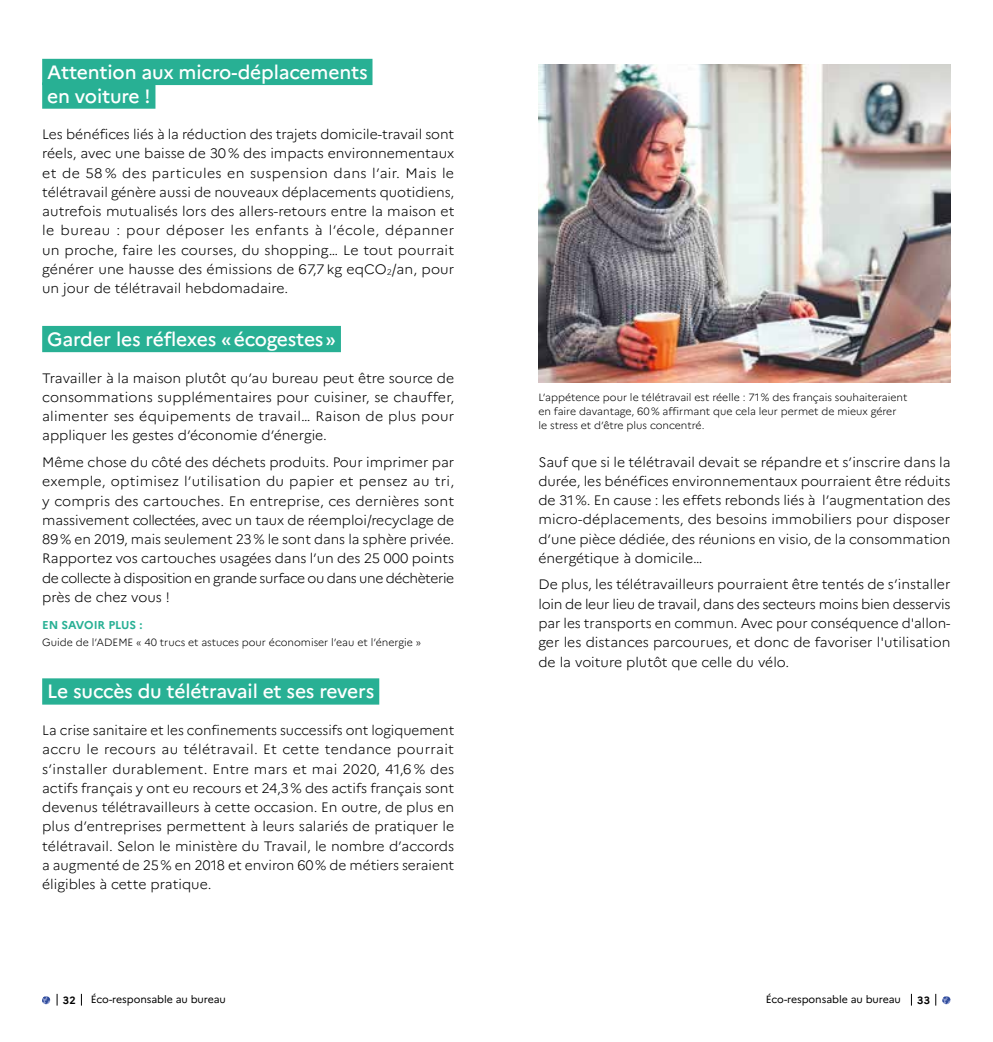
<style>
.page{position:relative;width:993px;height:1042px;background:#fff}
.page>*{position:absolute;margin:0;border:0;box-sizing:border-box;transform-origin:0 0}
.t1{font:500 19.25px/23.6px "Marianne";letter-spacing:-.01em;color:#fff}
.t2{font:300 13.65px/19.2px "Marianne";color:#000;text-align:justify}
.t3{font:700 11.38px "Marianne";color:#28b094}
.t4{font:300 10.5px/14px "Marianne";color:#000}
.t5{font:10.5px "Marianne";letter-spacing:-.005em;color:#000}
.t6{font:700 10.5px "Marianne";color:#000}
</style>
<div class="page">
<svg style="left:42px;top:996px;width:8px;height:8px"></svg>
<svg style="left:942px;top:996px;width:8px;height:8px"></svg>
<img style="left:538px;top:64px;width:412px;height:318px">
<div style="left:42px;top:59px;width:330px;height:26px;background:#28b094"></div>
<div style="left:42px;top:82px;width:113px;height:27px;background:#28b094"></div>
<div style="left:42px;top:326px;width:299px;height:26px;background:#28b094"></div>
<div style="left:42px;top:678px;width:337px;height:26px;background:#28b094"></div>
<h1 class="t1" style="left:47px;top:60px;width:322px">Attention aux micro-déplacements en voiture !</h1>
<p class="t2" style="left:42px;top:125px;width:413px">Les bénéfices liés à la réduction des trajets domicile-travail sont réels, avec une baisse de 30% des impacts environnementaux et de 58 % des particules en suspension dans l’air. Mais le télétravail génère aussi de nouveaux déplacements quotidiens, autrefois mutualisés lors des allers-retours entre la maison et le bureau : pour déposer les enfants à l’école, dépanner un proche, faire les courses, du shopping… Le tout pourrait générer une hausse des émissions de 67,7kg eqCO<sub>2</sub>/an, pour un jour de télétravail hebdomadaire.</p>
<h1 class="t1" style="left:47px;top:327px;width:290px">Garder les réflexes «écogestes»</h1>
<p class="t2" style="left:42px;top:368px;width:413px">Travailler à la maison plutôt qu’au bureau peut être source de consommations supplémentaires pour cuisiner, se chauffer, alimenter ses équipements de travail… Raison de plus pour appliquer les gestes d’économie d’énergie.</p>
<p class="t2" style="left:42px;top:452px;width:413px">Même chose du côté des déchets produits. Pour imprimer par exemple, optimisez l’utilisation du papier et pensez au tri, y compris des cartouches. En entreprise, ces dernières sont massivement collectées, avec un taux de réemploi/recyclage de 89% en 2019, mais seulement 23% le sont dans la sphère privée.<br>Rapportez vos cartouches usagées dans l’un des 25 000 points de collecte à disposition en grande surface ou dans une déchèterie près de chez vous !</p>
<p class="t3" style="left:42px;top:618px;width:102px">EN SAVOIR PLUS :</p>
<p class="t4" style="left:42px;top:635px;width:380px">Guide de l’ADEME « 40 trucs et astuces pour économiser l’eau et l’énergie »</p>
<h1 class="t1" style="left:47px;top:680px;width:328px">Le succès du télétravail et ses revers</h1>
<p class="t2" style="left:42px;top:720px;width:413px">La crise sanitaire et les confinements successifs ont logiquement accru le recours au télétravail. Et cette tendance pourrait s’installer durablement. Entre mars et mai 2020, 41,6 % des actifs français y ont eu recours et 24,3% des actifs français sont devenus télétravailleurs à cette occasion. En outre, de plus en plus d’entreprises permettent à leurs salariés de pratiquer le télétravail. Selon le ministère du Travail, le nombre d’accords a augmenté de 25% en 2018 et environ 60% de métiers seraient éligibles à cette pratique.</p>
<p class="t4" style="left:538px;top:391px;width:370px">L’appétence pour le télétravail est réelle : 71% des français souhaiteraient en faire davantage, 60% affirmant que cela leur permet de mieux gérer le stress et d’être plus concentré.</p>
<p class="t2" style="left:538px;top:452px;width:413px">Sauf que si le télétravail devait se répandre et s’inscrire dans la durée, les bénéfices environnementaux pourraient être réduits de 31%. En cause : les effets rebonds liés à l’augmentation des micro-déplacements, des besoins immobiliers pour disposer d’une pièce dédiée, des réunions en visio, de la consommation énergétique à domicile…</p>
<p class="t2" style="left:538px;top:575px;width:413px">De plus, les télétravailleurs pourraient être tentés de s’installer loin de leur lieu de travail, dans des secteurs moins bien desservis par les transports en commun. Avec pour conséquence d'allon&shy;ger les distances parcourues, et donc de favoriser l'utilisation de la voiture plutôt que celle du vélo.</p>
<p class="t6" style="left:63px;top:993px;width:14px">32</p>
<p class="t5" style="left:91px;top:993px;width:137px">Éco-responsable au bureau</p>
<p class="t5" style="left:765px;top:993px;width:137px">Éco-responsable au bureau</p>
<p class="t6" style="left:916px;top:993px;width:15px">33</p>
</div>
